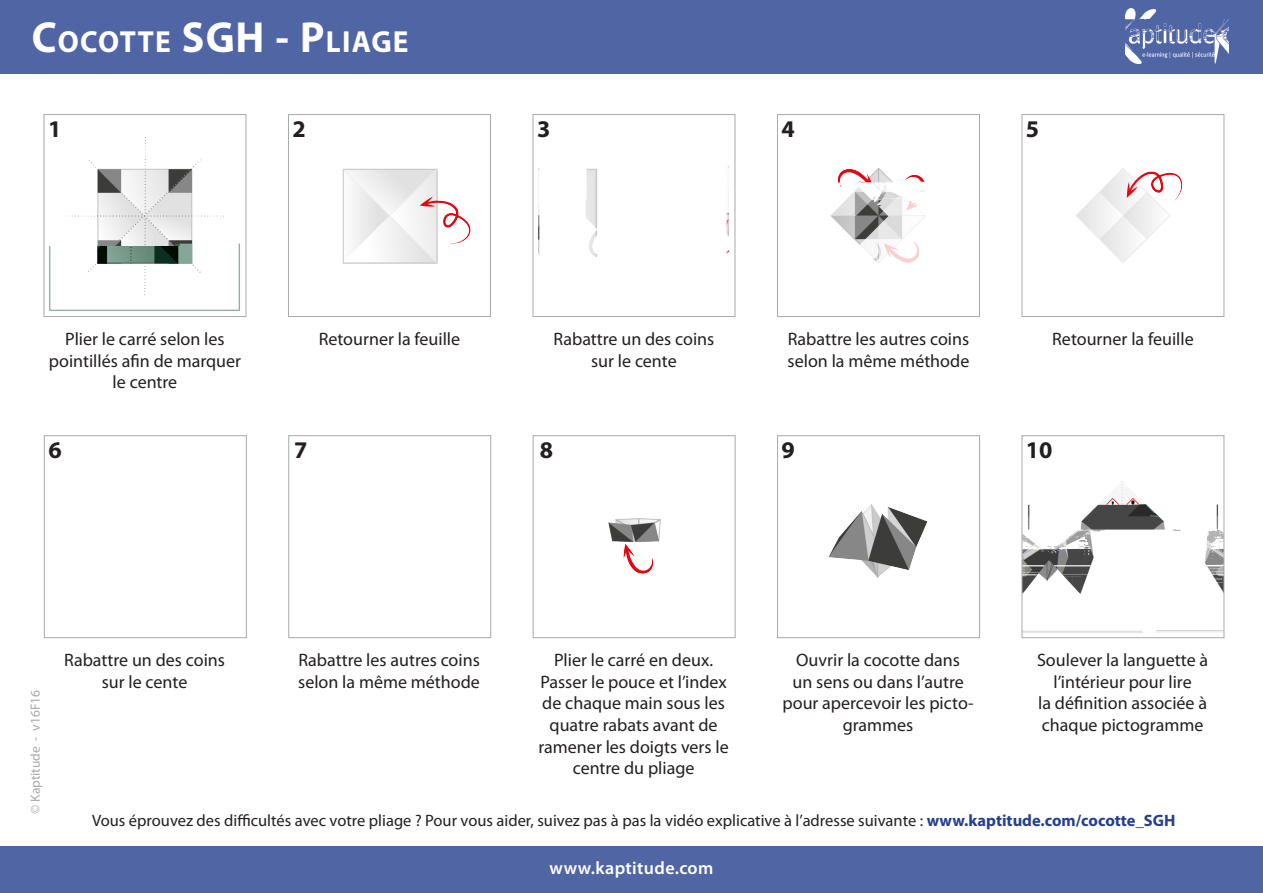
<style>
.page{position:relative;width:1263px;height:893px;background:#fff}
.page>*{position:absolute;margin:0;border:0;box-sizing:border-box;transform-origin:0 0}
.t1{font:700 30.6px "Myriad Pro";letter-spacing:.045em;color:#fff;scale:.96 1}
.t2{font:700 24px "Myriad Pro";color:#231f20}
.t3{font:18px/21.6px "Myriad Pro";color:#231f20;text-align:center}
.t4{font:600 18px "Myriad Pro";letter-spacing:.02em;color:#fff}
.t5{font:16.5px "Myriad Pro";color:#231f20}
.t6{font:13.5px "Myriad Pro";color:#a8a9ad}
.s1{font-size:43.65px}
.s2{font-weight:700;color:#253f8e}
</style>
<div class="page">
<div style="left:0;top:0;width:1263px;height:74px;background:#5065a4"></div>
<div style="left:0;top:846px;width:1263px;height:47px;background:#5065a4"></div>
<img style="left:1125px;top:8px;width:104px;height:55px">
<img style="left:49px;top:137px;width:191px;height:174px">
<div style="left:44px;top:114px;width:202px;height:203px;border:1px solid #a8a9ad"></div>
<div style="left:44px;top:435px;width:203px;height:203px;border:1px solid #a8a9ad"></div>
<img style="left:342px;top:168px;width:129px;height:96px">
<div style="left:288px;top:114px;width:203px;height:203px;border:1px solid #a8a9ad"></div>
<div style="left:288px;top:435px;width:203px;height:203px;border:1px solid #a8a9ad"></div>
<img style="left:538px;top:166px;width:192px;height:91px">
<div style="left:533px;top:114px;width:202px;height:203px;border:1px solid #a8a9ad"></div>
<img style="left:608px;top:518px;width:53px;height:56px">
<div style="left:533px;top:435px;width:202px;height:203px;border:1px solid #a8a9ad"></div>
<img style="left:830px;top:167px;width:95px;height:96px">
<div style="left:777px;top:114px;width:203px;height:203px;border:1px solid #a8a9ad"></div>
<img style="left:828px;top:503px;width:100px;height:75px">
<div style="left:777px;top:435px;width:203px;height:203px;border:1px solid #a8a9ad"></div>
<img style="left:1076px;top:168px;width:107px;height:95px">
<div style="left:1021px;top:114px;width:203px;height:203px;border:1px solid #a8a9ad"></div>
<img style="left:1023px;top:481px;width:199px;height:152px">
<div style="left:1021px;top:435px;width:203px;height:203px;border:1px solid #a8a9ad"></div>
<h1 class="t1" style="left:32px;top:21px;width:394px"><span class="s1">C</span>OCOTTE <span class="s1">SGH - P</span>LIAGE</h1>
<h2 class="t2" style="left:48px;top:113px;width:15px">1</h2>
<h2 class="t2" style="left:293px;top:113px;width:15px">2</h2>
<h2 class="t2" style="left:537px;top:113px;width:15px">3</h2>
<h2 class="t2" style="left:781px;top:113px;width:15px">4</h2>
<h2 class="t2" style="left:1026px;top:113px;width:15px">5</h2>
<p class="t3" style="left:49px;top:328px;width:194px">Plier le carré selon les pointillés afin de marquer le centre</p>
<p class="t3" style="left:319px;top:328px;width:143px">Retourner la feuille</p>
<p class="t3" style="left:553px;top:328px;width:162px">Rabattre un des coins sur le cente</p>
<p class="t3" style="left:788px;top:328px;width:183px;text-align:left">Rabattre les autres coins selon la même méthode</p>
<p class="t3" style="left:1052px;top:328px;width:143px">Retourner la feuille</p>
<h2 class="t2" style="left:49px;top:434px;width:15px">6</h2>
<h2 class="t2" style="left:294px;top:434px;width:15px">7</h2>
<h2 class="t2" style="left:540px;top:434px;width:15px">8</h2>
<h2 class="t2" style="left:781px;top:434px;width:15px">9</h2>
<h2 class="t2" style="left:1026px;top:434px;width:28px">10</h2>
<p class="t6" style="left:27px;top:814px;width:125px;rotate:-90deg">© Kaptitude - v16F16</p>
<p class="t3" style="left:64px;top:649px;width:162px">Rabattre un des coins sur le cente</p>
<p class="t3" style="left:298px;top:649px;width:183px;text-align:left">Rabattre les autres coins selon la même méthode</p>
<p class="t3" style="left:538px;top:649px;width:192px">Plier le carré en deux.<br>Passer le pouce et l’index de chaque main sous les quatre rabats avant de ramener les doigts vers le centre du pliage</p>
<p class="t3" style="left:782px;top:649px;width:193px">Ouvrir la cocotte dans<br>un sens ou dans l’autre pour apercevoir les picto&shy;grammes</p>
<p class="t3" style="left:1037px;top:649px;width:173px">Soulever la languette à l’intérieur pour lire<br>la définition associée à chaque pictogramme</p>
<p class="t5" style="left:92px;top:811px;width:1085px">Vous éprouvez des difficultés avec votre pliage ? Pour vous aider, suivez pas à pas la vidéo explicative à l’adresse suivante : <span class="s2">www.kaptitude.com/cocotte_SGH</span></p>
<p class="t4" style="left:550px;top:857px;width:165px">www.kaptitude.com</p>
</div>
